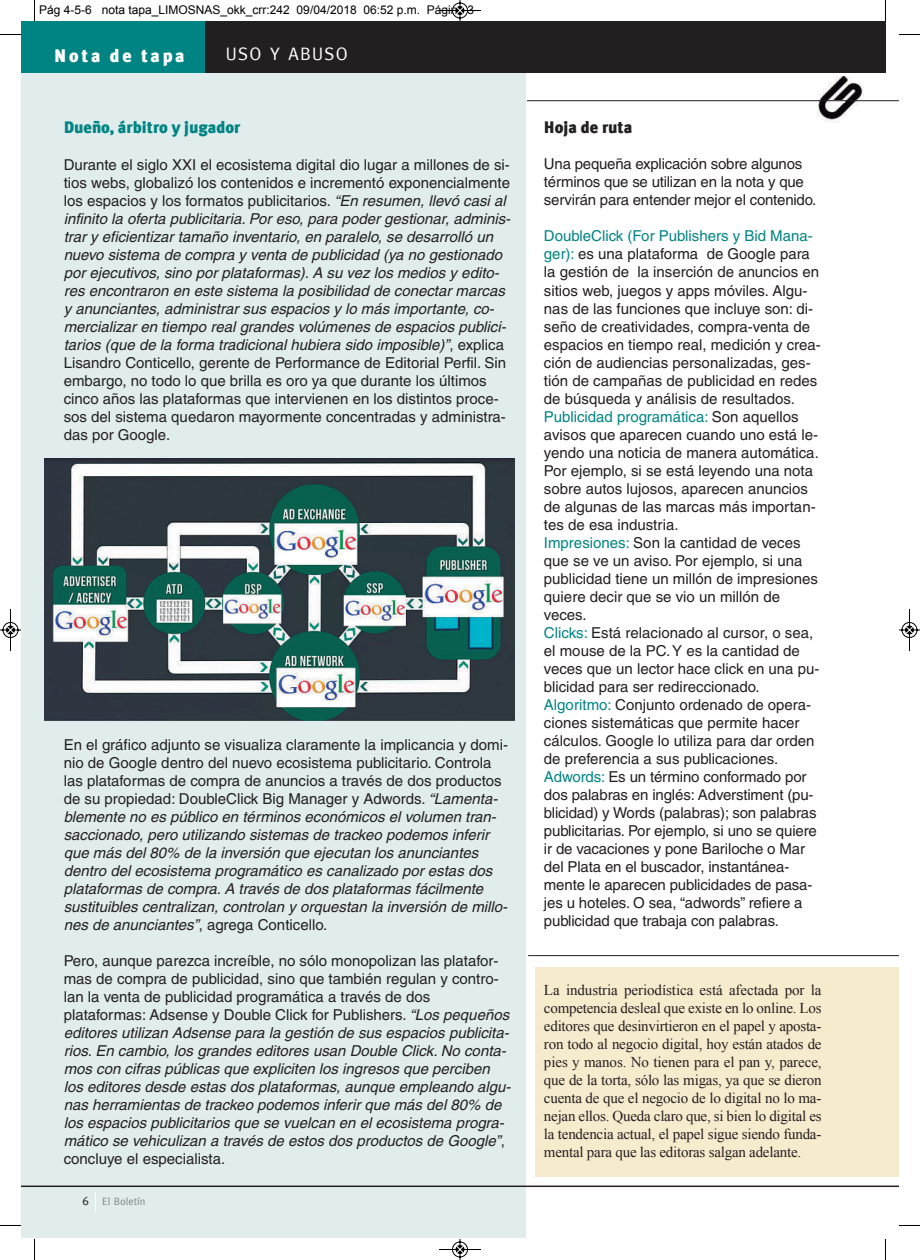
<style>
.page{position:relative;width:920px;height:1260px;background:#fff}
.page>*{position:absolute;margin:0;border:0;box-sizing:border-box;transform-origin:0 0}
.t1{font:900 18px "Meta Plus";letter-spacing:.15em;color:#fff}
.t2{font:18px "Meta";letter-spacing:.075em;color:#fff}
.t3{font:900 16.5px "Meta Plus";color:#008483}
.t4{font:900 16.5px "Meta Plus";color:#231f20}
.t5{font:italic 15px/18px "Helvetica";color:#231f20}
.t6{font:15px/18px "Helvetica";color:#231f20}
.t7{font:15px/18px "Times New Roman";letter-spacing:-.015em;color:#231f20;text-align:justify}
.t8{font:12px "Arial";color:#000}
.t9{font:10.5px "Meta";color:#808285}
.s1{font-style:normal}
.s2{font-size:12px;color:#231f20}
.s3{color:#008483}
</style>
<div class="page">
<div style="left:535px;top:967px;width:363px;height:209px;background:#f7ebcd"></div>
<div style="left:21px;top:63px;width:505px;height:1174px;background:#e1eced"></div>
<hr style="left:21px;top:1185px;width:877px;height:2px;background:#231f20">
<svg style="left:95px;top:1192px;width:1px;height:19px"></svg>
<div style="left:205px;top:21px;width:680px;height:52px;background:#231f20"></div>
<div style="left:21px;top:21px;width:184px;height:52px;background:#008483"></div>
<img style="left:45px;top:458px;width:469px;height:262px">
<img style="left:817px;top:77px;width:46px;height:46px">
<div style="left:829px;top:101px;width:10px;height:6px;background:#fff"></div>
<svg style="left:831px;top:101px;width:13px;height:3px"></svg>
<hr style="left:527px;top:100px;width:371px;height:1px;background:#231f20">
<hr style="left:528px;top:955px;width:370px;height:1px;background:#231f20">
<svg style="left:34px;top:0;width:1px;height:21px"></svg>
<svg style="left:0;top:34px;width:21px;height:1px"></svg>
<svg style="left:885px;top:0;width:1px;height:21px"></svg>
<svg style="left:899px;top:34px;width:20px;height:1px"></svg>
<svg style="left:34px;top:1239px;width:1px;height:21px"></svg>
<svg style="left:0;top:1225px;width:21px;height:1px"></svg>
<svg style="left:885px;top:1239px;width:1px;height:21px"></svg>
<svg style="left:899px;top:1225px;width:20px;height:1px"></svg>
<svg style="left:439px;top:0;width:42px;height:21px"></svg>
<svg style="left:439px;top:1239px;width:42px;height:21px"></svg>
<svg style="left:0;top:609px;width:21px;height:42px"></svg>
<svg style="left:899px;top:609px;width:20px;height:42px"></svg>
<p class="t8" style="left:39px;top:3px;width:436px">Pág 4-5-6 nota tapa_LIMOSNAS_okk_crr:242 09/04/2018 06:52 p.m. Página 3</p>
<p class="t1" style="left:54px;top:44px;width:132px">Nota de tapa</p>
<p class="t2" style="left:226px;top:43px;width:123px">USO Y ABUSO</p>
<p class="t3" style="left:64px;top:117px;width:178px">Dueño, árbitro y jugador</p>
<p class="t5" style="left:64px;top:157px;width:448px"><span class="s1">Durante el siglo XXI el ecosistema digital dio lugar a millones de si&shy;tios webs, globalizó los contenidos e incrementó exponencialmente los espacios y los formatos publicitarios.</span> “En resumen, llevó casi al infinito la oferta publicitaria. Por eso, para poder gestionar, adminis&shy;trar y eficientizar tamaño inventario, en paralelo, se desarrolló un nuevo sistema de compra y venta de publicidad (ya no gestionado por ejecutivos, sino por plataformas). A su vez los medios y edito&shy;res encontraron en este sistema la posibilidad de conectar marcas y anunciantes, administrar sus espacios y lo más importante, co&shy;mercializar en tiempo real grandes volúmenes de espacios publici&shy;tarios (que de la forma tradicional hubiera sido imposible)”<span class="s1">, explica Lisandro Conticello, gerente de Performance de Editorial Perfil. Sin embargo, no todo lo que brilla es oro ya que durante los últimos cinco años las plataformas que intervienen en los distintos proce&shy;sos del sistema quedaron mayormente concentradas y administra&shy;das por Google.</span></p>
<p class="t5" style="left:64px;top:736px;width:446px"><span class="s1">En el gráfico adjunto se visualiza claramente la implicancia y domi&shy;nio de Google dentro del nuevo ecosistema publicitario. Controla las plataformas de compra de anuncios a través de dos productos de su propiedad: DoubleClick Big Manager y Adwords.</span> “Lamenta&shy;blemente no es público en términos económicos el volumen tran&shy;saccionado, pero utilizando sistemas de trackeo podemos inferir que más del 80% de la inversión que ejecutan los anunciantes dentro del ecosistema programático es canalizado por estas dos plataformas de compra. A través de dos plataformas fácilmente sustituibles centralizan, controlan y orquestan la inversión de millo&shy;nes de anunciantes”<span class="s1">, agrega Conticello.</span></p>
<p class="t5" style="left:64px;top:952px;width:447px"><span class="s1">Pero, aunque parezca increíble, no sólo monopolizan las platafor&shy;mas de compra de publicidad, sino que también regulan y contro&shy;lan la venta de publicidad programática a través de dos plataformas: Adsense y Double Click for Publishers.</span> “Los pequeños editores utilizan Adsense para la gestión de sus espacios publicita&shy;rios. En cambio, los grandes editores usan Double Click. No conta&shy;mos con cifras públicas que expliciten los ingresos que perciben los editores desde estas dos plataformas, aunque empleando algu&shy;nas herramientas de trackeo podemos inferir que más del 80% de los espacios publicitarios que se vuelcan en el ecosistema progra&shy;mático se vehiculizan a través de estos dos productos de Google”<span class="s1">, concluye el especialista.</span></p>
<p class="t9" style="left:82px;top:1195px;width:64px"><span class="s2">6</span> EL BOLETÍN</p>
<p class="t4" style="left:544px;top:117px;width:90px">Hoja de ruta</p>
<p class="t6" style="left:544px;top:157px;width:274px">Una pequeña explicación sobre algunos términos que se utilizan en la nota y que servirán para entender mejor el contenido.</p>
<p class="t6" style="left:544px;top:229px;width:278px"><span class="s3">DoubleClick (For Publishers y Bid Mana&shy;ger):</span> es una plataforma de Google para la gestión de la inserción de anuncios en sitios web, juegos y apps móviles. Algu&shy;nas de las funciones que incluye son: di&shy;seño de creatividades, compra-venta de espacios en tiempo real, medición y crea&shy;ción de audiencias personalizadas, ges&shy;tión de campañas de publicidad en redes de búsqueda y análisis de resultados.<br><span class="s3">Publicidad programática:</span> Son aquellos avisos que aparecen cuando uno está le&shy;yendo una noticia de manera automática.<br>Por ejemplo, si se está leyendo una nota sobre autos lujosos, aparecen anuncios de algunas de las marcas más importan&shy;tes de esa industria.<br><span class="s3">Impresiones:</span> Son la cantidad de veces que se ve un aviso. Por ejemplo, si una publicidad tiene un millón de impresiones quiere decir que se vio un millón de veces.<br><span class="s3">Clicks:</span> Está relacionado al cursor, o sea, el mouse de la PC.Y es la cantidad de veces que un lector hace click en una pu&shy;blicidad para ser redireccionado.<br><span class="s3">Algoritmo:</span> Conjunto ordenado de opera&shy;ciones sistemáticas que permite hacer cálculos. Google lo utiliza para dar orden de preferencia a sus publicaciones.<br><span class="s3">Adwords:</span> Es un término conformado por dos palabras en inglés: Adverstiment (pu&shy;blicidad) y Words (palabras); son palabras publicitarias. Por ejemplo, si uno se quiere ir de vacaciones y pone Bariloche o Mar del Plata en el buscador, instantánea&shy;mente le aparecen publicidades de pasa&shy;jes u hoteles. O sea, “adwords” refiere a publicidad que trabaja con palabras.</p>
<p class="t7" style="left:544px;top:981px;width:279px">La industria periodística está afectada por la competencia desleal que existe en lo online. Los editores que desinvirtieron en el papel y aposta&shy;ron todo al negocio digital, hoy están atados de pies y manos. No tienen para el pan y, parece, que de la torta, sólo las migas, ya que se dieron cuenta de que el negocio de lo digital no lo ma&shy;nejan ellos. Queda claro que, si bien lo digital es la tendencia actual, el papel sigue siendo funda&shy;mental para que las editoras salgan adelante.</p>
</div>
